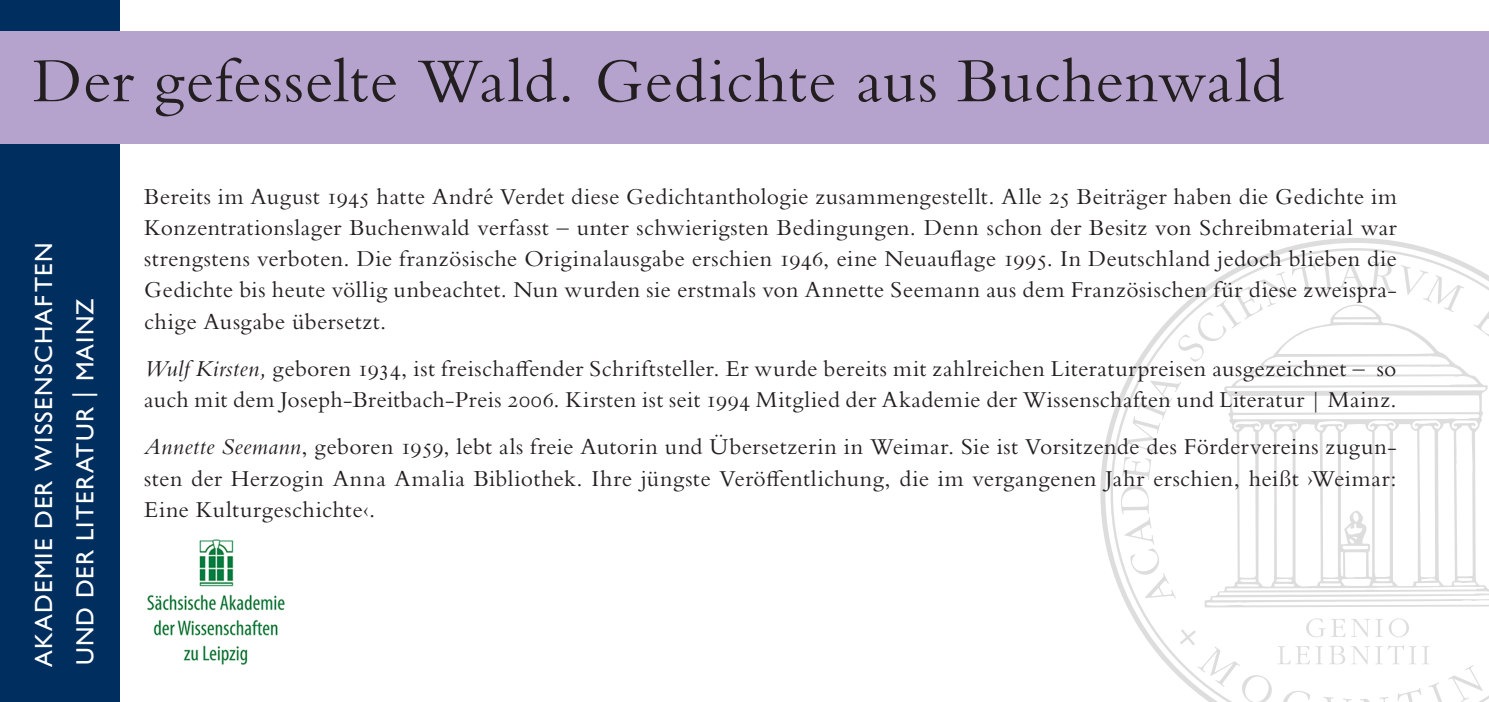
<style>
.page{position:relative;width:1489px;height:702px;background:#fff}
.page>*{position:absolute;margin:0;border:0;box-sizing:border-box;transform-origin:0 0}
.Headline{font:65px "Bembo Std";letter-spacing:.01em;color:#231f20}
.t1{font:25px/41.2px "Gill Sans Std";letter-spacing:.05em;color:#fff}
.Body_Rückseite{font:23.75px/31.2px "Bembo Std";letter-spacing:.015em;color:#231f20;text-align:justify}
.s1{font-style:italic}
</style>
<div class="page">
<svg style="left:1100px;top:238px;width:326px;height:323px"></svg>
<svg style="left:1110px;top:248px;width:378px;height:454px"></svg>
<div style="left:0;top:0;width:120px;height:702px;background:#002e5e"></div>
<div style="left:0;top:31px;width:1488px;height:112px;background:#b5a2cd"></div>
<img style="left:147px;top:539px;width:138px;height:126px">
<p class="Headline" style="left:33px;top:43px;width:1252px">Der gefesselte Wald. Gedichte aus Buchenwald</p>
<p class="t1" style="left:23px;top:667px;width:425px;rotate:-90deg">AKADEMIE DER WISSENSCHAFTEN<br>UND DER LITERATUR | MAINZ</p>
<p class="Body_Rückseite" style="left:144px;top:180px;width:1253px">Bereits im August 1945 hatte André Verdet diese Gedichtanthologie zusammengestellt. Alle 25 Beiträger haben die Gedichte im Konzentrationslager Buchenwald verfasst – unter schwierigsten Bedingungen. Denn schon der Besitz von Schreibmaterial war strengstens verboten. Die französische Originalausgabe erschien 1946, eine Neuauflage 1995. In Deutschland jedoch blieben die Gedichte bis heute völlig unbeachtet. Nun wurden sie erstmals von Annette Seemann aus dem Französischen für diese zweispra&shy;chige Ausgabe übersetzt.</p>
<p class="Body_Rückseite" style="left:144px;top:352px;width:1253px"><span class="s1">Wulf Kirsten,</span> geboren 1934, ist freischaffender Schriftsteller. Er wurde bereits mit zahlreichen Literaturpreisen ausgezeichnet – so auch mit dem Joseph-Breitbach-Preis 2006. Kirsten ist seit 1994 Mitglied der Akademie der Wissenschaften und Literatur | Mainz.</p>
<p class="Body_Rückseite" style="left:144px;top:431px;width:1253px"><span class="s1">Annette Seemann</span>, geboren 1959, lebt als freie Autorin und Übersetzerin in Weimar. Sie ist Vorsitzende des Fördervereins zugun&shy;sten der Herzogin Anna Amalia Bibliothek. Ihre jüngste Veröffentlichung, die im vergangenen Jahr erschien, heißt ›Weimar:<br>Eine Kulturgeschichte‹.</p>
</div>
